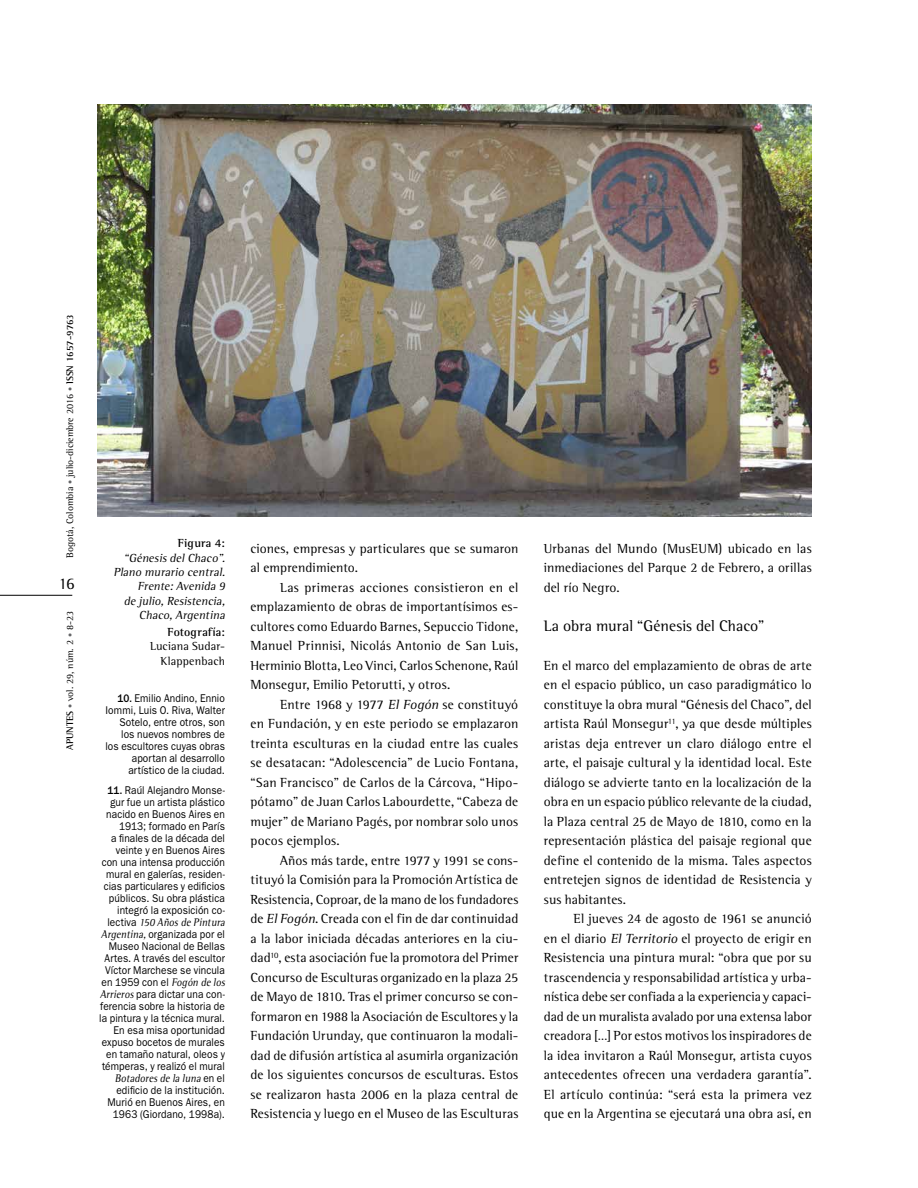
<style>
.page{position:relative;width:918px;height:1188px;background:#fff}
.page>*{position:absolute;margin:0;border:0;box-sizing:border-box;transform-origin:0 0}
.t1{font:16.5px "Agfa Rotis Semi Serif";color:#000}
.t2{font:15.75px "Agfa Rotis Semi Serif";letter-spacing:.005em;color:#000}
.t3{font:13.5px/19.5px "Agfa Rotis Semi Serif";letter-spacing:.01em;color:#000;text-align:justify}
.t4{font:italic 12px/14.4px "Agfa Rotis Semi Serif";color:#000;text-align:right}
.t5{font:12px/14.4px "Agfa Rotis Semi Serif";letter-spacing:.01em;color:#000;text-align:right}
.t6{font:700 12px "Agfa Rotis Semi Serif";letter-spacing:.01em;color:#000}
.t7{font:11.25px/12px "ITC Franklin Gothic Std";letter-spacing:.01em;color:#000;text-align:right;scale:.9 1}
.t8{font:italic 11.25px "Agfa Rotis Semi Serif";color:#000;scale:.9 1}
.t9{font:9.75px "Agfa Rotis Semi Serif";color:#000}
.s1{font-size:8.25px;color:#636466}
.s2{font-weight:700}
.s3{font-weight:500}
.s4{font-family:"ITC Franklin Gothic Std";font-style:normal}
.s5{font-family:"Agfa Rotis Semi Serif";font-style:italic}
.s6{font-style:italic}
</style>
<div class="page">
<hr style="left:0;top:595px;width:72px;height:1px;background:#000">
<img style="left:98px;top:104px;width:714px;height:412px">
<p class="t9" style="left:64px;top:558px;width:245px;rotate:-90deg">Bogotá, Colombia <span class="s1">•</span> julio-diciembre 2016 <span class="s1">•</span> <span class="s2">ISSN 1657-9763</span></p>
<p class="t1" style="left:59px;top:574px;width:18px">16</p>
<p class="t9" style="left:64px;top:750px;width:140px;rotate:-90deg"><span class="s2">APUNTES</span> <span class="s1">•</span> vol. 29, núm. 2 <span class="s1">•</span> 8-23</p>
<p class="t6" style="left:178px;top:536px;width:49px">Figura 4:</p>
<p class="t4" style="left:113px;top:550px;width:116px">“GénesisdelChaco”.<br>Plano murario central.<br>Frente:Avenida 9<br>de julio,Resistencia,<br>Chaco,Argentina</p>
<p class="t6" style="left:168px;top:625px;width:59px">Fotografía:</p>
<p class="t5" style="left:150px;top:639px;width:76px">Luciana Sudar-<br>Klappenbach</p>
<p class="t7" style="left:105px;top:692px;width:134px"><span class="s3">10.</span> Emilio Andino, Ennio<br>Iommi, Luis O. Riva, Walter<br>Sotelo, entre otros, son los nuevos nombres de los escultores cuyas obras aportan al desarrollo artístico de la ciudad.</p>
<p class="t7" style="left:102px;top:784px;width:138px"><span class="s3">11.</span> Raúl Alejandro Monse&shy;gur fue un artista plástico nacido en Buenos Aires en<br>1913; formado en París<br>a finales de la década del veinte y en Buenos Aires con una intensa producción mural en galerías, residen&shy;cias particulares y edificios públicos. Su obra plástica integró la exposición co-</p>
<p class="t8" style="left:107px;top:916px;width:135px"><span class="s4">l e c t i v a</span> 150 Añosde Pintura</p>
<p class="t7" style="left:99px;top:928px;width:144px"><span class="s5">Argentina,</span>organizada por el<br>Museo Nacional de Bellas<br>Artes. A través del escultor<br>Víctor Marchese se vincula en 1959 con el <span class="s5">Fogón de los<br>Arrieros</span>para dictar una con&shy;ferencia sobre la historia de la pintura y la técnica mural.<br>En esa misa oportunidad expuso bocetos de murales en tamaño natural, oleos y témperas, y realizó el mural</p>
<p class="t8" style="left:115px;top:1072px;width:124px">Botadoresde la luna <span class="s4">e n e l</span></p>
<p class="t7" style="left:108px;top:1084px;width:132px">edificio de la institución.<br>Murió en Buenos Aires, en<br>1963 (Giordano, 1998a).</p>
<p class="t3" style="left:250px;top:538px;width:269px">ciones, empresas y particulares que se sumaron al emprendimiento.</p>
<p class="t3" style="left:250px;top:577px;width:269px;text-indent:30px">Las primeras acciones consistieron en el emplazamiento de obras de importantísimos es&shy;cultores como Eduardo Barnes, Sepuccio Tidone, Manuel Prinnisi, Nicolás Antonio de San Luis, Herminio Blotta, Leo Vinci, Carlos Schenone, Raúl Monsegur, Emilio Petorutti, y otros.</p>
<p class="t3" style="left:250px;top:694px;width:269px;text-indent:30px">Entre 1968 y 1977 <span class="s6">El Fogón</span> se constituyó en Fundación, y en este periodo se emplazaron treinta esculturas en la ciudad entre las cuales se desatacan: “Adolescencia” de Lucio Fontana, “San Francisco” de Carlos de la Cárcova, “Hipo&shy;pótamo” de Juan Carlos Labourdette, “Cabeza de mujer” de Mariano Pagés, por nombrar solo unos pocos ejemplos.</p>
<p class="t3" style="left:250px;top:850px;width:269px;text-indent:30px">Años más tarde, entre 1977 y 1991 se cons&shy;tituyó la Comisión para la Promoción Artística de Resistencia, Coproar, de la mano de los fundadores de <span class="s6">ElFogón</span>. Creada con el fin de dar continuidad a la labor iniciada décadas anteriores en la ciu&shy;dad<sup>10</sup>, esta asociación fue la promotora del Primer Concurso de Esculturas organizado en la plaza 25 de Mayo de 1810. Tras el primer concurso se con&shy;formaron en 1988 la Asociación de Escultores y la Fundación Urunday, que continuaron la modali&shy;dad de difusión artística al asumirla organización de los siguientes concursos de esculturas. Estos se realizaron hasta 2006 en la plaza central de Resistencia y luego en el Museo de las Esculturas</p>
<p class="t3" style="left:544px;top:538px;width:269px">Urbanas del Mundo (MusEUM) ubicado en las inmediaciones del Parque 2 de Febrero, a orillas del río Negro.</p>
<p class="t2" style="left:544px;top:616px;width:222px">La obra mural “Génesis del Chaco”</p>
<p class="t3" style="left:544px;top:655px;width:269px">En el marco del emplazamiento de obras de arte en el espacio público, un caso paradigmático lo constituye la obra mural “Génesis del Chaco”<span class="s6">,</span>del artista Raúl Monsegur<sup>11</sup>, ya que desde múltiples aristas deja entrever un claro diálogo entre el arte, el paisaje cultural y la identidad local. Este diálogo se advierte tanto en la localización de la obra en un espacio público relevante de la ciudad, la Plaza central 25 de Mayo de 1810, como en la representación plástica del paisaje regional que define el contenido de la misma. Tales aspectos entretejen signos de identidad de Resistencia y sus habitantes.</p>
<p class="t3" style="left:544px;top:909px;width:269px;text-indent:30px">El jueves 24 de agosto de 1961 se anunció en el diario <span class="s6">El Territorio</span> el proyecto de erigir en Resistencia una pintura mural: “obra que por su trascendencia y responsabilidad artística y urba&shy;nística debe ser confiada a la experiencia y capaci&shy;dad de un muralista avalado por una extensa labor creadora […] Por estos motivos los inspiradores de la idea invitaron a Raúl Monsegur, artista cuyos antecedentes ofrecen una verdadera garantía”.<br>El artículo continúa: “será esta la primera vez que en la Argentina se ejecutará una obra así, en</p>
</div>
